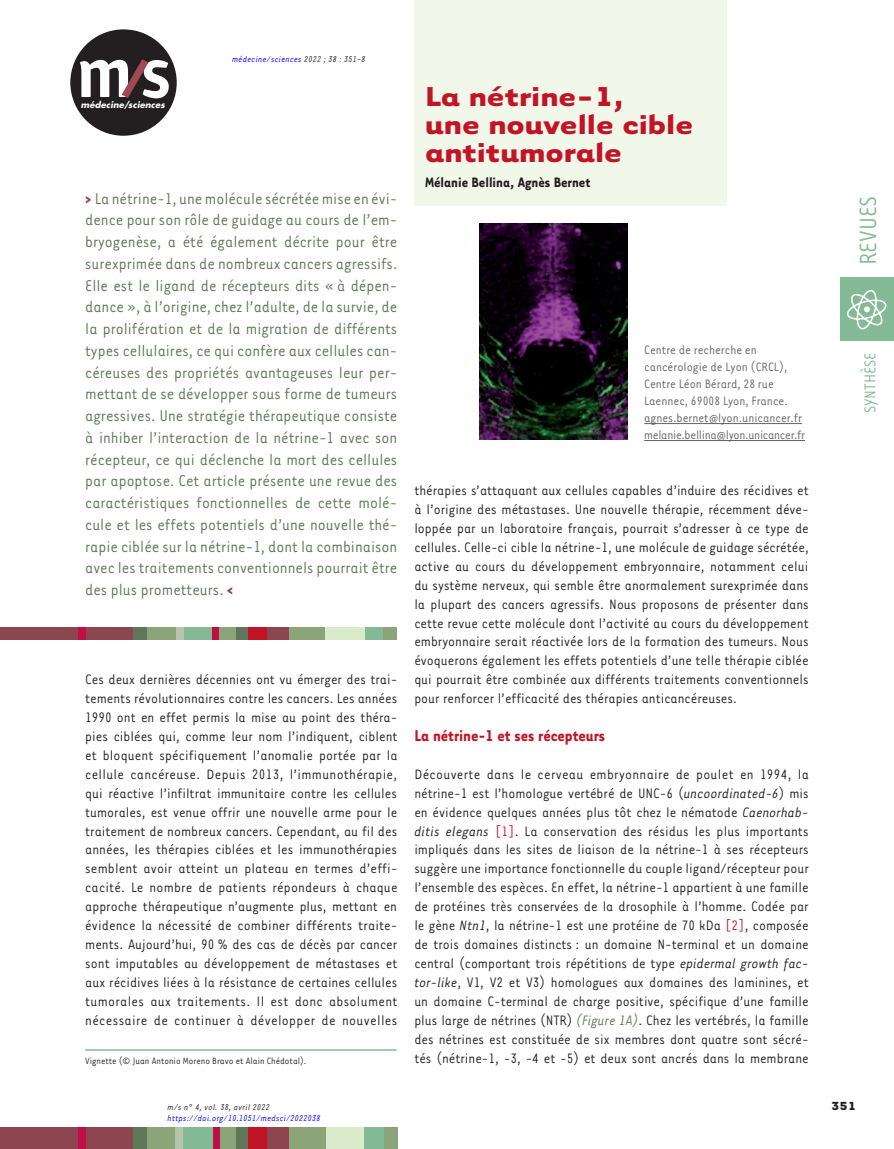
<style>
.page{position:relative;width:894px;height:1149px;background:#fff}
.page>*{position:absolute;margin:0;border:0;box-sizing:border-box;transform-origin:0 0}
.t1{font:700 31.5px/28.2px "Tarzana Wide";color:#c11527}
.t2{font:27px "Tarzana Narrow";color:#84ba95}
.t3{font:18px/21.8px "Tarzana Narrow";color:#5f7659;text-align:justify}
.t4{font:700 18px "Tarzana Narrow";color:#c11527}
.t5{font:18px "Tarzana Narrow";color:#84ba95}
.t6{font:15.75px/18.9px "Tarzana Narrow";color:#231f20;text-align:justify}
.t7{font:700 15.75px "Tarzana Narrow";color:#231f20}
.t8{font:13.95px/17px "Tarzana Narrow";color:#636366}
.t9{font:700 13.5px "Tarzana Wide";color:#231f20}
.t10{font:10.5px "Tarzana Narrow";color:#231f20}
.t11{font:italic 9.75px "Tarzana Narrow";letter-spacing:.025em;color:#00f}
.t12{font:italic 9.75px "Tarzana Narrow";letter-spacing:.025em;color:#231f20}
.t13{font:italic 700 8.55px "Futura";letter-spacing:.01em;color:#fff}
.s1{color:#231f20}
.s2{font-weight:700;color:#8d454f}
.s3{font-style:italic}
.s4{color:#c11527}
.s5{font-style:italic;color:#5f7659}
</style>
<div class="page">
<div style="left:0;top:1127px;width:134px;height:21px;background:#8d454f"></div>
<div style="left:235px;top:1127px;width:13px;height:21px;background:#5f7659"></div>
<div style="left:78px;top:1127px;width:7px;height:21px;background:#c10d45"></div>
<div style="left:133px;top:1127px;width:22px;height:21px;background:#5f7659"></div>
<div style="left:147px;top:1127px;width:30px;height:21px;background:#8ba479"></div>
<div style="left:175px;top:1127px;width:9px;height:21px;background:#b6c4ad"></div>
<div style="left:183px;top:1127px;width:30px;height:21px;background:#84ba95"></div>
<div style="left:217px;top:1127px;width:19px;height:21px;background:#8ba479"></div>
<div style="left:213px;top:1127px;width:6px;height:21px;background:#c10d45"></div>
<div style="left:248px;top:1127px;width:27px;height:21px;background:#c11527"></div>
<div style="left:287px;top:1127px;width:39px;height:21px;background:#8ba479"></div>
<div style="left:267px;top:1127px;width:21px;height:21px;background:#8d454f"></div>
<div style="left:326px;top:1127px;width:38px;height:21px;background:#daebcb"></div>
<div style="left:364px;top:1127px;width:20px;height:21px;background:#84ba95"></div>
<div style="left:383px;top:1127px;width:14px;height:21px;background:#8ba479"></div>
<div style="left:840px;top:277px;width:53px;height:63px;background:#84ba95"></div>
<svg style="left:847px;top:290px;width:39px;height:39px"></svg>
<div style="left:70px;top:29px;width:107px;height:107px;background:#231f20;border-radius:50%"></div>
<svg style="left:80px;top:60px;width:89px;height:38px"></svg>
<div style="left:414px;top:0;width:312px;height:205px;background:#f1f7e9"></div>
<div style="left:0;top:627px;width:134px;height:12px;background:#8d454f"></div>
<div style="left:133px;top:627px;width:17px;height:12px;background:#5f7659"></div>
<div style="left:235px;top:627px;width:13px;height:12px;background:#5f7659"></div>
<div style="left:147px;top:627px;width:29px;height:12px;background:#8ba479"></div>
<div style="left:181px;top:627px;width:32px;height:12px;background:#84ba95"></div>
<div style="left:364px;top:627px;width:20px;height:12px;background:#84ba95"></div>
<div style="left:217px;top:627px;width:19px;height:12px;background:#8ba479"></div>
<div style="left:383px;top:627px;width:14px;height:12px;background:#8ba479"></div>
<div style="left:287px;top:627px;width:38px;height:12px;background:#8ba479"></div>
<div style="left:325px;top:627px;width:39px;height:12px;background:#daebcb"></div>
<div style="left:176px;top:627px;width:7px;height:12px;background:#b6c4ad"></div>
<div style="left:78px;top:627px;width:7px;height:12px;background:#c10d45"></div>
<div style="left:213px;top:627px;width:6px;height:12px;background:#c10d45"></div>
<div style="left:248px;top:627px;width:27px;height:12px;background:#c11527"></div>
<div style="left:267px;top:627px;width:21px;height:12px;background:#8d454f"></div>
<hr style="left:644px;top:423px;width:157px;height:1px;background:#636366">
<hr style="left:644px;top:440px;width:160px;height:1px;background:#636366">
<img style="left:479px;top:224px;width:148px;height:215px">
<hr style="left:85px;top:1049px;width:311px;height:1px;background:#84ba95">
<p class="t13" style="left:81px;top:99px;width:85px">médecine/sciences</p>
<p class="t11" style="left:232px;top:54px;width:135px">médecine/sciences <span class="s1">2022 ; 38 : 351-8</span></p>
<p class="t3" style="left:85px;top:186px;width:313px"><span class="s2">&gt;</span> La nétrine-1, une molécule sécrétée mise en évi&shy;dence pour son rôle de guidage au cours de l’em&shy;bryogenèse, a été également décrite pour être surexprimée dans de nombreux cancers agressifs.<br>Elle est le ligand de récepteurs dits « à dépen&shy;dance », à l’origine, chez l’adulte, de la survie, de la prolifération et de la migration de différents types cellulaires, ce qui confère aux cellules can&shy;céreuses des propriétés avantageuses leur per&shy;mettant de se développer sous forme de tumeurs agressives. Une stratégie thérapeutique consiste à inhiber l’interaction de la nétrine-1 avec son récepteur, ce qui déclenche la mort des cellules par apoptose. Cet article présente une revue des caractéristiques fonctionnelles de cette molé&shy;cule et les effets potentiels d’une nouvelle thé&shy;rapie ciblée sur la nétrine-1, dont la combinaison avec les traitements conventionnels pourrait être des plus prometteurs. <span class="s2">&lt;</span></p>
<p class="t6" style="left:85px;top:669px;width:314px">Ces deux dernières décennies ont vu émerger des trai&shy;tements révolutionnaires contre les cancers. Les années 1990 ont en effet permis la mise au point des théra&shy;pies ciblées qui, comme leur nom l’indiquent, ciblent et bloquent spécifiquement l’anomalie portée par la cellule cancéreuse. Depuis 2013, l’immunothérapie, qui réactive l’infiltrat immunitaire contre les cellules tumorales, est venue offrir une nouvelle arme pour le traitement de nombreux cancers. Cependant, au fil des années, les thérapies ciblées et les immunothérapies semblent avoir atteint un plateau en termes d’effi&shy;cacité. Le nombre de patients répondeurs à chaque approche thérapeutique n’augmente plus, mettant en évidence la nécessité de combiner différents traite&shy;ments. Aujourd’hui, 90 % des cas de décès par cancer sont imputables au développement de métastases et aux récidives liées à la résistance de certaines cellules tumorales aux traitements. Il est donc absolument nécessaire de continuer à développer de nouvelles</p>
<p class="t10" style="left:85px;top:1053px;width:223px">Vignette (© Juan Antonio Moreno Bravo et Alain Chédotal).</p>
<p class="t12" style="left:167px;top:1100px;width:104px">m/s n° 4, vol. 38, avril 2022</p>
<p class="t11" style="left:167px;top:1112px;width:155px">https://doi.org/10.1051/medsci/2022038</p>
<h1 class="t1" style="left:425px;top:80px;width:270px">La nétrine-1,<br>une nouvelle cible antitumorale</h1>
<p class="t7" style="left:425px;top:173px;width:167px">Mélanie Bellina, Agnès Bernet</p>
<p class="t8" style="left:644px;top:341px;width:162px">Centre de recherche en cancérologie de Lyon (CRCL),<br>Centre Léon Bérard, 28 rue<br>Laennec, 69008 Lyon, France. agnes.bernet@lyon.unicancer.fr melanie.bellina@lyon.unicancer.fr</p>
<p class="t6" style="left:414px;top:480px;width:396px">thérapies s’attaquant aux cellules capables d’induire des récidives et à l’origine des métastases. Une nouvelle thérapie, récemment déve&shy;loppée par un laboratoire français, pourrait s’adresser à ce type de cellules. Celle-ci cible la nétrine-1, une molécule de guidage sécrétée, active au cours du développement embryonnaire, notamment celui du système nerveux, qui semble être anormalement surexprimée dans la plupart des cancers agressifs. Nous proposons de présenter dans cette revue cette molécule dont l’activité au cours du développement embryonnaire serait réactivée lors de la formation des tumeurs. Nous évoquerons également les effets potentiels d’une telle thérapie ciblée qui pourrait être combinée aux différents traitements conventionnels pour renforcer l’efficacité des thérapies anticancéreuses.</p>
<p class="t4" style="left:414px;top:724px;width:192px">La nétrine-1 et ses récepteurs</p>
<p class="t6" style="left:414px;top:763px;width:396px">Découverte dans le cerveau embryonnaire de poulet en 1994, la nétrine-1 est l’homologue vertébré de UNC-6 (<span class="s3">uncoordinated-6</span>) mis en évidence quelques années plus tôt chez le nématode <span class="s3">Caenorhab&shy;ditis elegans</span> <span class="s4">[1]</span>. La conservation des résidus les plus importants impliqués dans les sites de liaison de la nétrine-1 à ses récepteurs suggère une importance fonctionnelle du couple ligand/récepteur pour l’ensemble des espèces. En effet, la nétrine-1 appartient à une famille de protéines très conservées de la drosophile à l’homme. Codée par le gène <span class="s3">Ntn1</span>, la nétrine-1 est une protéine de 70 kDa <span class="s4">[2]</span>, composée de trois domaines distincts : un domaine N-terminal et un domaine central (comportant trois répétitions de type <span class="s3">epidermal growth fac&shy;tor-like</span>, V1, V2 et V3) homologues aux domaines des laminines, et un domaine C-terminal de charge positive, spécifique d’une famille plus large de nétrines (NTR) <span class="s5">(Figure 1A)</span>. Chez les vertébrés, la famille des nétrines est constituée de six membres dont quatre sont sécré&shy;tés (nétrine-1, -3, -4 et -5) et deux sont ancrés dans la membrane</p>
<h2 class="t2" style="left:851px;top:265px;width:71px;rotate:-90deg">REVUES</h2>
<p class="t5" style="left:858px;top:413px;width:62px;rotate:-90deg">SYNTHÈSE</p>
<p class="t9" style="left:830px;top:1097px;width:26px">351</p>
</div>
